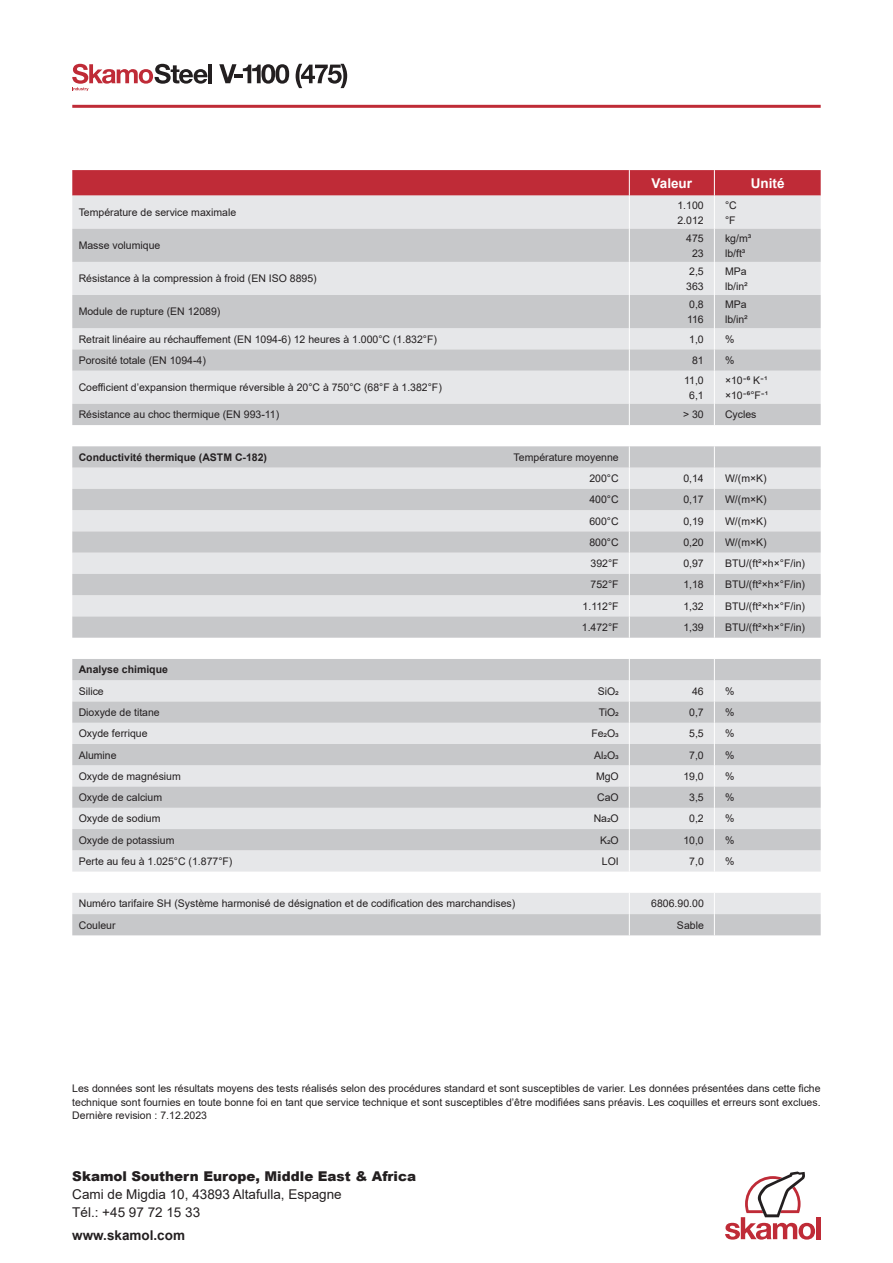
<style>
.page{position:relative;width:893px;height:1263px;background:#fff}
.page>*{position:absolute;margin:0;border:0;box-sizing:border-box;transform-origin:0 0}
.t1{font:13.5px/18px "Arial";color:#231f20}
.t2{font:900 13.5px "Arial";color:#231f20}
.t3{font:700 13.5px "Arial";color:#231f20}
.t4{font:700 13.5px "Arial";color:#fff}
.t5{font:10.5px/15px "Arial";color:#231f20}
.t6{font:700 10.5px "Arial";color:#231f20}
</style>
<div class="page">
<hr style="left:208px;top:64px;width:4px;height:19px;background:#231f20">
<svg style="left:219px;top:64px;width:70px;height:20px"></svg>
<svg style="left:296px;top:64px;width:51px;height:24px"></svg>
<svg style="left:72px;top:64px;width:135px;height:27px"></svg>
<svg style="left:72px;top:170px;width:749px;height:26px;background:#c0313c"></svg>
<hr style="left:72px;top:105px;width:749px;height:3px;background:#bf2b37">
<div style="left:816px;top:1217px;width:5px;height:22px;background:#bf2b37"></div>
<svg style="left:725px;top:1171px;width:90px;height:68px"></svg>
<div style="left:72px;top:196px;width:749px;height:33px;background:#e6e7e9"></div>
<svg style="left:72px;top:229px;width:749px;height:706px;background:#d9dadc"></svg>
<hr style="left:629px;top:196px;width:1px;height:33px;background:#fff">
<hr style="left:714px;top:196px;width:1px;height:33px;background:#fff">
<hr style="left:629px;top:229px;width:1px;height:33px;background:#fff">
<hr style="left:714px;top:229px;width:1px;height:33px;background:#fff">
<hr style="left:629px;top:262px;width:1px;height:33px;background:#fff">
<hr style="left:714px;top:262px;width:1px;height:33px;background:#fff">
<hr style="left:629px;top:295px;width:1px;height:33px;background:#fff">
<hr style="left:714px;top:295px;width:1px;height:33px;background:#fff">
<svg style="left:629px;top:328px;width:1px;height:43px"></svg>
<svg style="left:714px;top:328px;width:1px;height:43px"></svg>
<hr style="left:629px;top:371px;width:1px;height:33px;background:#fff">
<hr style="left:714px;top:371px;width:1px;height:33px;background:#fff">
<svg style="left:629px;top:404px;width:1px;height:21px"></svg>
<svg style="left:714px;top:404px;width:1px;height:21px"></svg>
<svg style="left:629px;top:446px;width:1px;height:192px"></svg>
<svg style="left:714px;top:446px;width:1px;height:192px"></svg>
<svg style="left:629px;top:659px;width:1px;height:212px"></svg>
<svg style="left:714px;top:659px;width:1px;height:212px"></svg>
<svg style="left:629px;top:893px;width:1px;height:42px"></svg>
<svg style="left:714px;top:893px;width:1px;height:42px"></svg>
<p class="t4" style="left:652px;top:173px;width:42px">Valeur</p>
<p class="t4" style="left:751px;top:173px;width:35px">Unité</p>
<p class="t5" style="left:79px;top:205px;width:159px">Température de service maximale</p>
<p class="t5" style="left:677px;top:197px;width:28px">1.100<br>2.012</p>
<p class="t5" style="left:725px;top:197px;width:13px">°C °F</p>
<p class="t5" style="left:79px;top:238px;width:83px">Masse volumique</p>
<p class="t5" style="left:686px;top:230px;width:19px;text-align:center">475<br>23</p>
<p class="t5" style="left:725px;top:230px;width:28px">kg/m³ lb/ft³</p>
<p class="t5" style="left:79px;top:271px;width:240px">Résistance à la compression à froid (EN ISO 8895)</p>
<p class="t5" style="left:686px;top:264px;width:19px">2,5<br>363</p>
<p class="t5" style="left:725px;top:264px;width:24px">MPa lb/in²</p>
<p class="t5" style="left:79px;top:304px;width:143px">Module de rupture (EN 12089)</p>
<p class="t5" style="left:687px;top:297px;width:18px">0,8<br>116</p>
<p class="t5" style="left:725px;top:297px;width:24px">MPa lb/in²</p>
<p class="t5" style="left:79px;top:331px;width:360px">Retrait linéaire au réchauffement (EN 1094-6) 12 heures à 1.000°C (1.832°F)</p>
<p class="t5" style="left:689px;top:331px;width:16px">1,0</p>
<p class="t5" style="left:725px;top:331px;width:11px">%</p>
<p class="t5" style="left:79px;top:353px;width:129px">Porosité totale (EN 1094-4)</p>
<p class="t5" style="left:692px;top:353px;width:13px">81</p>
<p class="t5" style="left:725px;top:353px;width:11px">%</p>
<p class="t5" style="left:79px;top:380px;width:365px">Coefficient d’expansion thermique réversible à 20°C à 750°C (68°F à 1.382°F)</p>
<p class="t5" style="left:684px;top:372px;width:21px;text-align:center">11,0<br>6,1</p>
<p class="t5" style="left:725px;top:372px;width:45px">× 1 0 K⁶־ ¹־ ×10־⁶°F ¹־</p>
<p class="t5" style="left:79px;top:407px;width:202px">Résistance au choc thermique (EN 993-11)</p>
<p class="t5" style="left:683px;top:407px;width:22px">&gt; 30</p>
<p class="t5" style="left:725px;top:407px;width:33px">Cycles</p>
<p class="t6" style="left:79px;top:450px;width:190px">Conductivité thermique (ASTM C-182)</p>
<p class="t5" style="left:514px;top:446px;width:107px;line-height:21.3px;text-align:right">Température moyenne<br>200°C</p>
<p class="t5" style="left:683px;top:471px;width:22px">0,14</p>
<p class="t5" style="left:725px;top:471px;width:43px">W/(m×K)</p>
<p class="t5" style="left:589px;top:492px;width:31px">400°C</p>
<p class="t5" style="left:683px;top:492px;width:22px">0,17</p>
<p class="t5" style="left:725px;top:492px;width:43px">W/(m×K)</p>
<p class="t5" style="left:589px;top:513px;width:31px">600°C</p>
<p class="t5" style="left:683px;top:513px;width:22px">0,19</p>
<p class="t5" style="left:725px;top:513px;width:43px">W/(m×K)</p>
<p class="t5" style="left:589px;top:535px;width:31px">800°C</p>
<p class="t5" style="left:683px;top:535px;width:22px">0,20</p>
<p class="t5" style="left:725px;top:535px;width:43px">W/(m×K)</p>
<p class="t5" style="left:591px;top:556px;width:30px">392°F</p>
<p class="t5" style="left:683px;top:556px;width:22px">0,97</p>
<p class="t5" style="left:725px;top:556px;width:82px">BTU/(ft²×h×°F/in)</p>
<p class="t5" style="left:591px;top:577px;width:30px">752°F</p>
<p class="t5" style="left:683px;top:577px;width:22px">1,18</p>
<p class="t5" style="left:725px;top:577px;width:82px">BTU/(ft²×h×°F/in)</p>
<p class="t5" style="left:583px;top:598px;width:38px">1.112°F</p>
<p class="t5" style="left:683px;top:598px;width:22px">1,32</p>
<p class="t5" style="left:725px;top:598px;width:82px">BTU/(ft²×h×°F/in)</p>
<p class="t5" style="left:582px;top:620px;width:38px">1.472°F</p>
<p class="t5" style="left:683px;top:620px;width:22px">1,39</p>
<p class="t5" style="left:725px;top:620px;width:82px">BTU/(ft²×h×°F/in)</p>
<p class="t6" style="left:79px;top:662px;width:91px">Analyse chimique</p>
<p class="t5" style="left:79px;top:683px;width:27px">Silice</p>
<p class="t5" style="left:598px;top:683px;width:22px">SiO2</p>
<p class="t5" style="left:692px;top:683px;width:13px">46</p>
<p class="t5" style="left:725px;top:683px;width:11px">%</p>
<p class="t5" style="left:79px;top:705px;width:83px">Dioxyde de titane</p>
<p class="t5" style="left:599px;top:705px;width:22px">TiO2</p>
<p class="t5" style="left:689px;top:705px;width:16px">0,7</p>
<p class="t5" style="left:725px;top:705px;width:11px">%</p>
<p class="t5" style="left:79px;top:726px;width:70px">Oxyde ferrique</p>
<p class="t5" style="left:591px;top:726px;width:29px">Fe2O3</p>
<p class="t5" style="left:689px;top:726px;width:16px">5,5</p>
<p class="t5" style="left:725px;top:726px;width:11px">%</p>
<p class="t5" style="left:79px;top:747px;width:39px">Alumine</p>
<p class="t5" style="left:594px;top:747px;width:26px">Al2O3</p>
<p class="t5" style="left:689px;top:747px;width:16px">7,0</p>
<p class="t5" style="left:725px;top:747px;width:11px">%</p>
<p class="t5" style="left:79px;top:768px;width:104px">Oxyde de magnésium</p>
<p class="t5" style="left:596px;top:768px;width:24px">MgO</p>
<p class="t5" style="left:683px;top:768px;width:22px">19,0</p>
<p class="t5" style="left:725px;top:768px;width:11px">%</p>
<p class="t5" style="left:79px;top:790px;width:85px">Oxyde de calcium</p>
<p class="t5" style="left:597px;top:790px;width:23px">CaO</p>
<p class="t5" style="left:689px;top:790px;width:16px">3,5</p>
<p class="t5" style="left:725px;top:790px;width:11px">%</p>
<p class="t5" style="left:79px;top:811px;width:83px">Oxyde de sodium</p>
<p class="t5" style="left:594px;top:811px;width:27px">Na2O</p>
<p class="t5" style="left:689px;top:811px;width:16px">0,2</p>
<p class="t5" style="left:725px;top:811px;width:11px">%</p>
<p class="t5" style="left:79px;top:832px;width:97px">Oxyde de potassium</p>
<p class="t5" style="left:600px;top:832px;width:20px">K2O</p>
<p class="t5" style="left:683px;top:832px;width:22px">10,0</p>
<p class="t5" style="left:725px;top:832px;width:11px">%</p>
<p class="t5" style="left:79px;top:853px;width:155px">Perte au feu à 1.025°C (1.877°F)</p>
<p class="t5" style="left:602px;top:853px;width:18px">LOI</p>
<p class="t5" style="left:689px;top:853px;width:16px">7,0</p>
<p class="t5" style="left:725px;top:853px;width:11px">%</p>
<p class="t5" style="left:79px;top:896px;width:438px">Numéro tarifaire SH (Système harmonisé de désignation et de codification des marchandises)</p>
<p class="t5" style="left:651px;top:896px;width:54px">6806.90.00</p>
<p class="t5" style="left:79px;top:917px;width:38px">Couleur</p>
<p class="t5" style="left:677px;top:917px;width:28px">Sable</p>
<p class="t5" style="left:72px;top:1081px;width:750px;line-height:13.5px;text-align:justify">Les données sont les résultats moyens des tests réalisés selon des procédures standard et sont susceptibles de varier. Les données présentées dans cette fiche technique sont fournies en toute bonne foi en tant que service technique et sont susceptibles d’être modifiées sans préavis. Les coquilles et erreurs sont exclues.<br>Dernière revision : 7.12.2023</p>
<p class="t2" style="left:72px;top:1166px;width:345px">Skamol Southern Europe, Middle East &amp; Africa</p>
<p class="t1" style="left:72px;top:1185px;width:271px">Cami de Migdia 10, 43893 Altafulla, Espagne<br>Tél.: +45 97 72 15 33</p>
<p class="t3" style="left:72px;top:1225px;width:114px">www.skamol.com</p>
</div>
